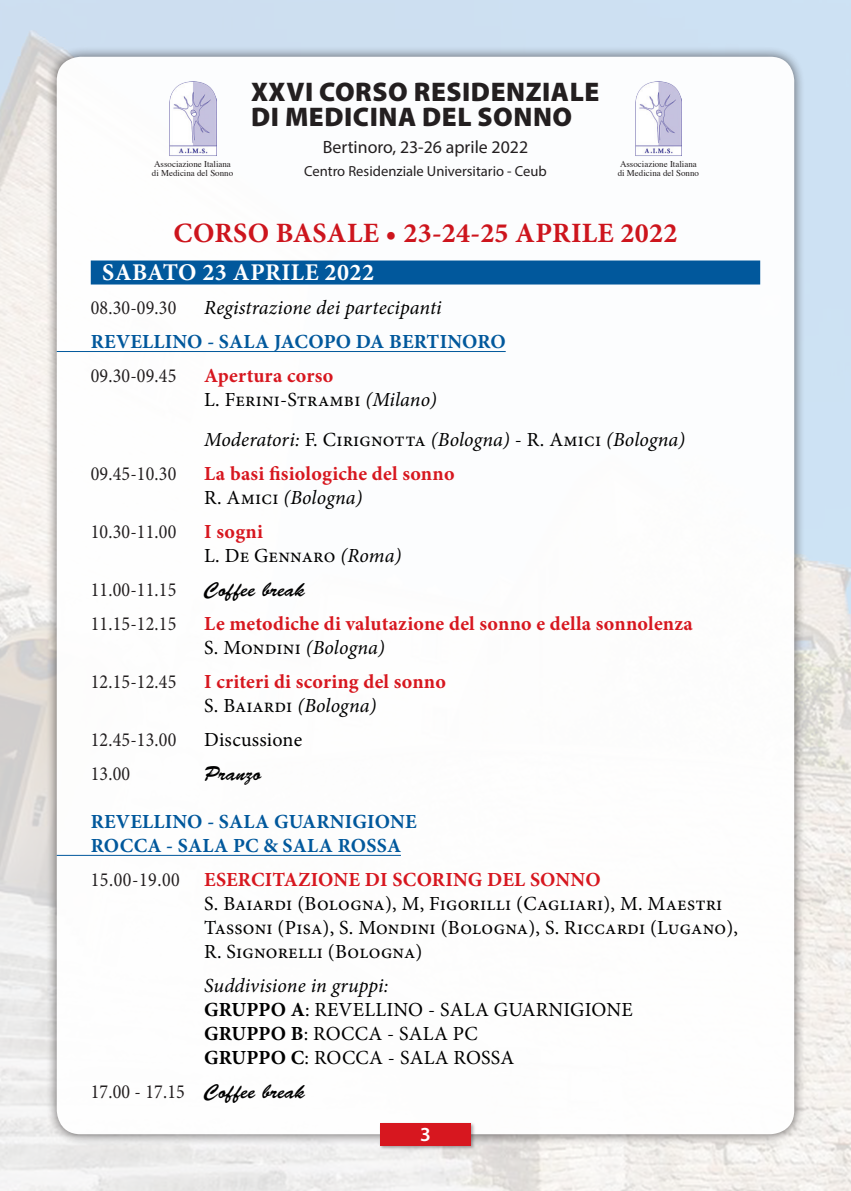
<style>
.page{position:relative;width:851px;height:1191px;background:#fff}
.page>*{position:absolute;margin:0;border:0;box-sizing:border-box;transform-origin:0 0}
.t1{font:700 28px "Minion Pro";letter-spacing:.01em;color:#cd151d}
.t2{font:900 27px/25.2px "Myriad Pro";letter-spacing:.02em;color:#231f20}
.t3{font:700 24px "Minion Pro";letter-spacing:.02em;color:#fff}
.t4{font:20px/24px "Minion Pro";letter-spacing:.01em;color:#000}
.t5{font:700 20px/24px "Minion Pro";letter-spacing:.01em;color:#d7171f}
.t6{font:20px "Minion Pro";letter-spacing:.01em;color:#231f20;scale:.9 1}
.t7{font:700 20px/24px "Minion Pro";letter-spacing:.01em;color:#01589c}
.t8{font:italic 20px "Minion Pro";letter-spacing:.005em;color:#000}
.t9{font:20px "Brush Script Std";letter-spacing:.01em;color:#000}
.t10{font:600 20px "Myriad Pro";color:#fff}
.t11{font:17.8px "Myriad Pro";color:#231f20}
.t12{font:14.6px "Myriad Pro";color:#231f20}
.t13{font:9px/9px "Times";color:#231f20}
.s1{font-weight:700;color:#d7171f}
.s2{font-style:italic}
.s3{font-style:normal}
.s4{font-weight:400;color:#000}
.s5{font-weight:400;font-style:italic;color:#000}
.s6{color:#231f20}
.s7{font-weight:700}
.s8{font-family:"Brush Script Std";color:#000}
</style>
<div class="page">
<img style="left:0;top:0;width:850px;height:1191px">
<div style="left:45px;top:45px;width:760px;height:1100px;background:#231f20;opacity:.75"></div>
<div style="left:57px;top:57px;width:737px;height:1077px;background:#fff;border-radius:24px"></div>
<div style="left:379px;top:1121px;width:96px;height:29px;background:#231f20;opacity:.4"></div>
<div style="left:380px;top:1123px;width:90px;height:22px;background:#d7171f"></div>
<img style="left:169px;top:81px;width:47px;height:75px">
<img style="left:635px;top:81px;width:46px;height:75px">
<div style="left:91px;top:260px;width:669px;height:24px;background:#01589c"></div>
<hr style="left:57px;top:351px;width:448px;height:1px;background:#01589c">
<hr style="left:57px;top:855px;width:344px;height:1px;background:#01589c">
<h2 class="t2" style="left:251px;top:78px;width:350px">XXVI CORSO RESIDENZIALE<br>DI MEDICINA DEL SONNO</h2>
<p class="t11" style="left:323px;top:136px;width:207px">Bertinoro, 23-26 aprile 2022</p>
<p class="t12" style="left:304px;top:162px;width:244px">Centro Residenziale Universitario - Ceub</p>
<p class="t13" style="left:152px;top:158px;width:83px">Associazione Italiana di Medicina del Sonno</p>
<p class="t13" style="left:617px;top:158px;width:83px">Associazione Italiana di Medicina del Sonno</p>
<h1 class="t1" style="left:173px;top:213px;width:505px">CORSO BASALE • 23-24-25 APRILE 2022</h1>
<p class="t3" style="left:102px;top:256px;width:273px">SABATO 23 APRILE 2022</p>
<p class="t6" style="left:91px;top:294px;width:97px">08.30-09.30</p>
<p class="t8" style="left:204px;top:294px;width:239px">Registrazione dei partecipanti</p>
<p class="t7" style="left:91px;top:330px;width:416px">REVELLINO - SALA JACOPO DA BERTINORO</p>
<p class="t6" style="left:91px;top:362px;width:97px">09.30-09.45</p>
<p class="t4" style="left:204px;top:364px;width:234px"><span class="s1">Apertura corso<br></span>L. Ferini-Strambi <span class="s2">(Milano)</span></p>
<p class="t8" style="left:204px;top:426px;width:482px">Moderatori: <span class="s3">F. Cirignotta</span> (Bologna) <span class="s3">- R. Amici</span> (Bologna)</p>
<p class="t6" style="left:91px;top:460px;width:97px">09.45-10.30</p>
<p class="t5" style="left:204px;top:461px;width:252px">La basi fisiologiche del sonno<br><span class="s4">R. Amici</span> <span class="s5">(Bologna)</span></p>
<p class="t6" style="left:91px;top:518px;width:97px">10.30-11.00</p>
<p class="t4" style="left:204px;top:520px;width:199px"><span class="s1">I sogni<br></span>L. De Gennaro <span class="s2">(Roma)</span></p>
<p class="t6" style="left:91px;top:576px;width:97px">11.00-11.15</p>
<p class="t9" style="left:204px;top:578px;width:102px">Coffee break</p>
<p class="t6" style="left:91px;top:610px;width:97px">11.15-12.15</p>
<p class="t5" style="left:204px;top:611px;width:490px">Le metodiche di valutazione del sonno e della sonnolenza<br><span class="s4">S. Mondini</span> <span class="s5">(Bologna)</span></p>
<p class="t6" style="left:91px;top:668px;width:97px">12.15-12.45</p>
<p class="t5" style="left:204px;top:669px;width:243px">I criteri di scoring del sonno<br><span class="s4">S. Baiardi</span> <span class="s5">(Bologna)</span></p>
<p class="t6" style="left:91px;top:726px;width:97px">12.45-13.00</p>
<p class="t4" style="left:204px;top:728px;width:99px">Discussione</p>
<p class="t6" style="left:91px;top:760px;width:45px">13.00</p>
<p class="t9" style="left:204px;top:762px;width:59px">Pranzo</p>
<p class="t7" style="left:91px;top:809px;width:327px">REVELLINO - SALA GUARNIGIONE<br>ROCCA - SALA PC &amp; SALA ROSSA</p>
<p class="t4" style="left:204px;top:868px;width:535px;text-indent:-113px"><span class="s6">15.00-19.00</span> <span class="s1">ESERCITAZIONE DI SCORING DEL SONNO<br></span>S. Baiardi (Bologna), M, Figorilli (Cagliari), M. Maestri Tassoni (Pisa), S. Mondini (Bologna), S. Riccardi (Lugano), R. Signorelli (Bologna)</p>
<p class="t4" style="left:204px;top:974px;width:430px"><span class="s2">Suddivisione in gruppi:<br></span><span class="s7">GRUPPO A</span>: REVELLINO - SALA GUARNIGIONE<br><span class="s7">GRUPPO B</span>: ROCCA - SALA PC<br><span class="s7">GRUPPO C</span>: ROCCA - SALA ROSSA</p>
<p class="t6" style="left:91px;top:1078px;width:239px">17.00 - 17.15 <span class="s8">Coffee break</span></p>
<p class="t10" style="left:420px;top:1121px;width:12px">3</p>
</div>
